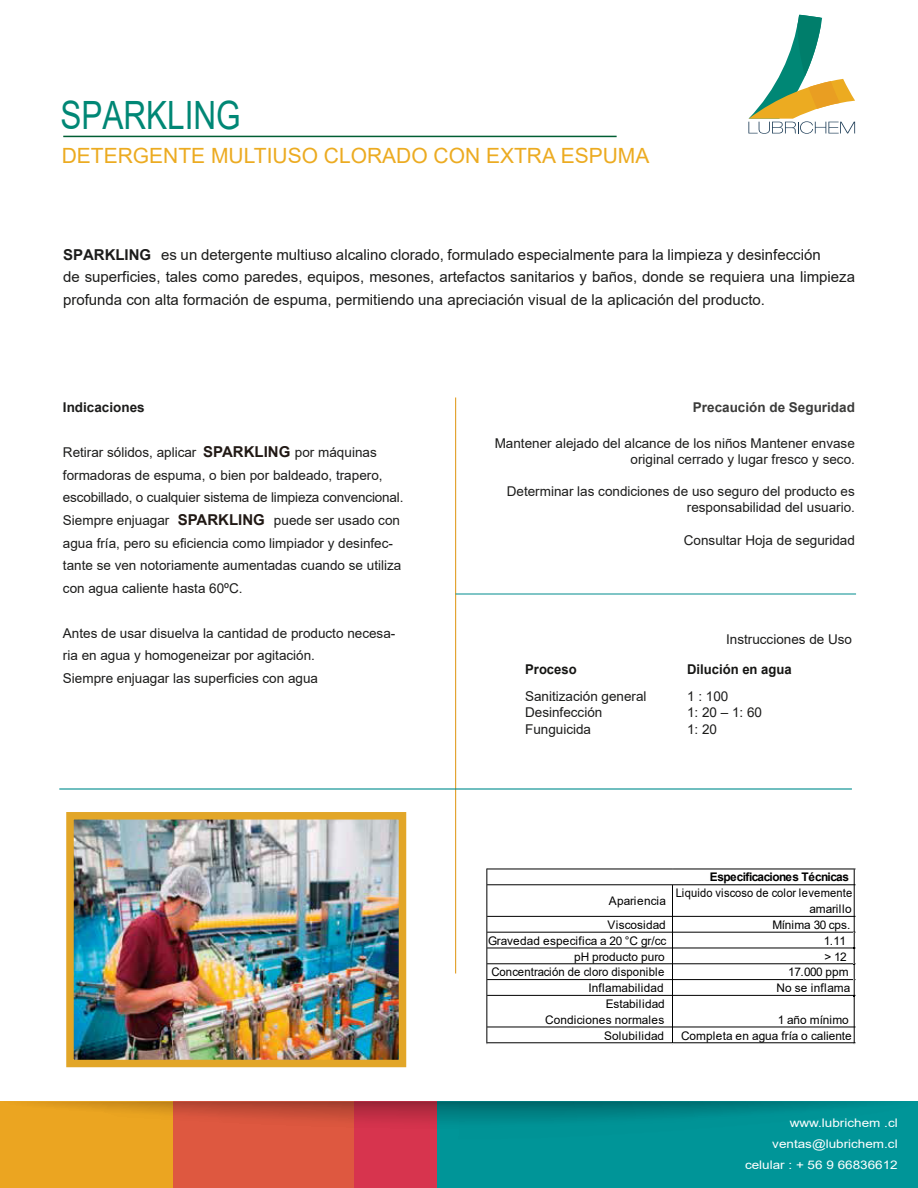
<style>
.page{position:relative;width:918px;height:1188px;background:#fff}
.page>*{position:absolute;margin:0;border:0;box-sizing:border-box;transform-origin:0 0}
.t1{font:39px "Arial";color:#008775;scale:.81 1}
.t2{font:21px "Arial";color:#ecab21}
.t3{font:15px/22.5px "Arial";color:#1c1c1b}
.t4{font:13.5px/22.5px "Arial";color:#1c1c1b;text-align:right}
.t5{font:700 13.5px "Arial";color:#3c3c3b}
.t6{font:700 13.5px "Arial";color:#161614}
.t7{font:700 13.5px "Arial";color:#1c1c1b}
.t8{font:11.85px/15.8px "Arial";letter-spacing:.005em;color:#000101;text-align:right}
.t9{font:11.85px/21px "Arial";color:#fff;text-align:right;scale:1.14 1}
.t10{font:11.85px/15.8px "Arial";letter-spacing:.005em;color:#000101;text-align:right;scale:.94 1}
.t11{font:11.85px "Arial";letter-spacing:.005em;color:#000101;scale:.96 1}
.t12{font:700 11.85px "Arial";letter-spacing:-.035em;color:#000101}
.s1{font-weight:700}
.s2{font-weight:700;font-size:15px;color:#211915}
</style>
<div class="page">
<div style="left:0;top:1101px;width:174px;height:87px;background:#eba521"></div>
<div style="left:174px;top:1101px;width:180px;height:87px;background:#de5840"></div>
<div style="left:354px;top:1101px;width:167px;height:87px;background:#d7344e"></div>
<div style="left:437px;top:1101px;width:481px;height:87px;background:#009598"></div>
<svg style="left:31px;top:1101px;width:843px;height:38px"></svg>
<svg style="left:748px;top:15px;width:107px;height:119px"></svg>
<hr style="left:63px;top:136px;width:554px;height:1px;background:#005e33">
<hr style="left:455px;top:398px;width:1px;height:576px;background:#e2a029">
<hr style="left:59px;top:788px;width:793px;height:2px;background:#008c8f">
<hr style="left:456px;top:594px;width:400px;height:1px;background:#008c8f">
<hr style="left:488px;top:869px;width:367px;height:1px;background:#bfbfbf">
<hr style="left:488px;top:885px;width:367px;height:1px;background:#bfbfbf">
<hr style="left:488px;top:916px;width:367px;height:1px;background:#bfbfbf">
<hr style="left:488px;top:932px;width:367px;height:1px;background:#bfbfbf">
<hr style="left:488px;top:948px;width:367px;height:1px;background:#bfbfbf">
<hr style="left:488px;top:964px;width:367px;height:1px;background:#bfbfbf">
<hr style="left:488px;top:979px;width:367px;height:1px;background:#000101">
<hr style="left:488px;top:980px;width:367px;height:1px;background:#bfbfbf">
<hr style="left:488px;top:995px;width:367px;height:1px;background:#bfbfbf">
<hr style="left:488px;top:1027px;width:367px;height:1px;background:#bfbfbf">
<hr style="left:487px;top:869px;width:1px;height:175px;background:#bfbfbf">
<hr style="left:672px;top:886px;width:1px;height:158px;background:#000101">
<hr style="left:673px;top:886px;width:1px;height:158px;background:#bfbfbf">
<hr style="left:488px;top:1043px;width:367px;height:1px;background:#bfbfbf">
<hr style="left:854px;top:870px;width:1px;height:174px;background:#000101">
<img style="left:75px;top:821px;width:322px;height:237px">
<div style="left:66px;top:812px;width:340px;height:255px;border:8px solid #e2a628"></div>
<h1 class="t1" style="left:60px;top:88px;width:224px">SPARKLING</h1>
<h2 class="t2" style="left:62px;top:141px;width:589px">DETERGENTE MULTIUSO CLORADO CON EXTRA ESPUMA</h2>
<p class="t3" style="left:63px;top:243px;width:794px"><span class="s1">SPARKLING</span> es un detergente multiuso alcalino clorado, formulado especialmente para la limpieza y desinfección<br>de superficies, tales como paredes, equipos, mesones, artefactos sanitarios y baños, donde se requiera una limpieza profunda con alta formación de espuma, permitiendo una apreciación visual de la aplicación del producto.</p>
<p class="t5" style="left:693px;top:398px;width:164px">Precaución de Seguridad</p>
<p class="t4" style="left:495px;top:435px;width:362px;line-height:16.2px">Mantener alejado del alcance de los niños Mantener envase original cerrado y lugar fresco y seco.</p>
<p class="t4" style="left:507px;top:483px;width:350px;line-height:16.2px">Determinar las condiciones de uso seguro del producto es responsabilidad del usuario.</p>
<p class="t4" style="left:684px;top:529px;width:173px">Consultar Hoja de seguridad</p>
<p class="t7" style="left:63px;top:398px;width:83px">Indicaciones</p>
<p class="t4" style="left:63px;top:441px;width:342px;text-align:left">Retirar sólidos, aplicar <span class="s2">SPARKLING</span> por máquinas formadoras de espuma, o bien por baldeado, trapero, escobillado, o cualquier sistema de limpieza convencional.<br>Siempre enjuagar <span class="s2">SPARKLING</span> puede ser usado con agua fría, pero su eficiencia como limpiador y desinfec&shy;tante se ven notoriamente aumentadas cuando se utiliza con agua caliente hasta 60ºC.</p>
<p class="t4" style="left:63px;top:621px;width:334px;text-align:left">Antes de usar disuelva la cantidad de producto necesa&shy;ria en agua y homogeneizar por agitación.<br>Siempre enjuagar las superficies con agua</p>
<p class="t4" style="left:726px;top:628px;width:128px">Instrucciones de Uso</p>
<p class="t4" style="left:525px;top:685px;width:123px">Sanitización general</p>
<p class="t4" style="left:687px;top:685px;width:43px">1 : 100</p>
<p class="t4" style="left:525px;top:701px;width:79px">Desinfección</p>
<p class="t4" style="left:687px;top:701px;width:77px">1: 20 – 1: 60</p>
<p class="t4" style="left:525px;top:718px;width:68px">Funguicida</p>
<p class="t4" style="left:687px;top:718px;width:32px">1: 20</p>
<p class="t6" style="left:525px;top:660px;width:53px">Proceso</p>
<p class="t6" style="left:687px;top:660px;width:106px">Dilución en agua</p>
<p class="t12" style="left:710px;top:868px;width:141px">Especificaciones Técnicas</p>
<p class="t8" style="left:609px;top:893px;width:59px">Apariencia</p>
<p class="t10" style="left:676px;top:885px;width:189px">Liquido viscoso de color levemente amarillo</p>
<p class="t8" style="left:607px;top:917px;width:60px">Viscosidad</p>
<p class="t8" style="left:773px;top:917px;width:80px">Mínima 30 cps.</p>
<p class="t8" style="left:488px;top:933px;width:180px">Gravedad especifica a 20 °C gr/cc</p>
<p class="t8" style="left:824px;top:933px;width:24px">1.11</p>
<p class="t8" style="left:574px;top:948px;width:92px">pH producto puro</p>
<p class="t8" style="left:825px;top:948px;width:24px">&gt; 12</p>
<p class="t11" style="left:491px;top:964px;width:182px">Concentración de cloro disponible</p>
<p class="t8" style="left:788px;top:964px;width:62px">17.000 ppm</p>
<p class="t8" style="left:588px;top:980px;width:77px">Inflamabilidad</p>
<p class="t8" style="left:776px;top:980px;width:75px">No se inflama</p>
<p class="t8" style="left:545px;top:996px;width:121px">Estabilidad<br>Condiciones normales</p>
<p class="t8" style="left:778px;top:1012px;width:72px">1 año mínimo</p>
<p class="t8" style="left:604px;top:1028px;width:61px">Solubilidad</p>
<p class="t8" style="left:681px;top:1028px;width:172px">Completa en agua fría o caliente</p>
<p class="t9" style="left:745px;top:1112px;width:135px">www.lubrichem .cl ventas@lubrichem.cl celular : + 56 9 66836612</p>
</div>
